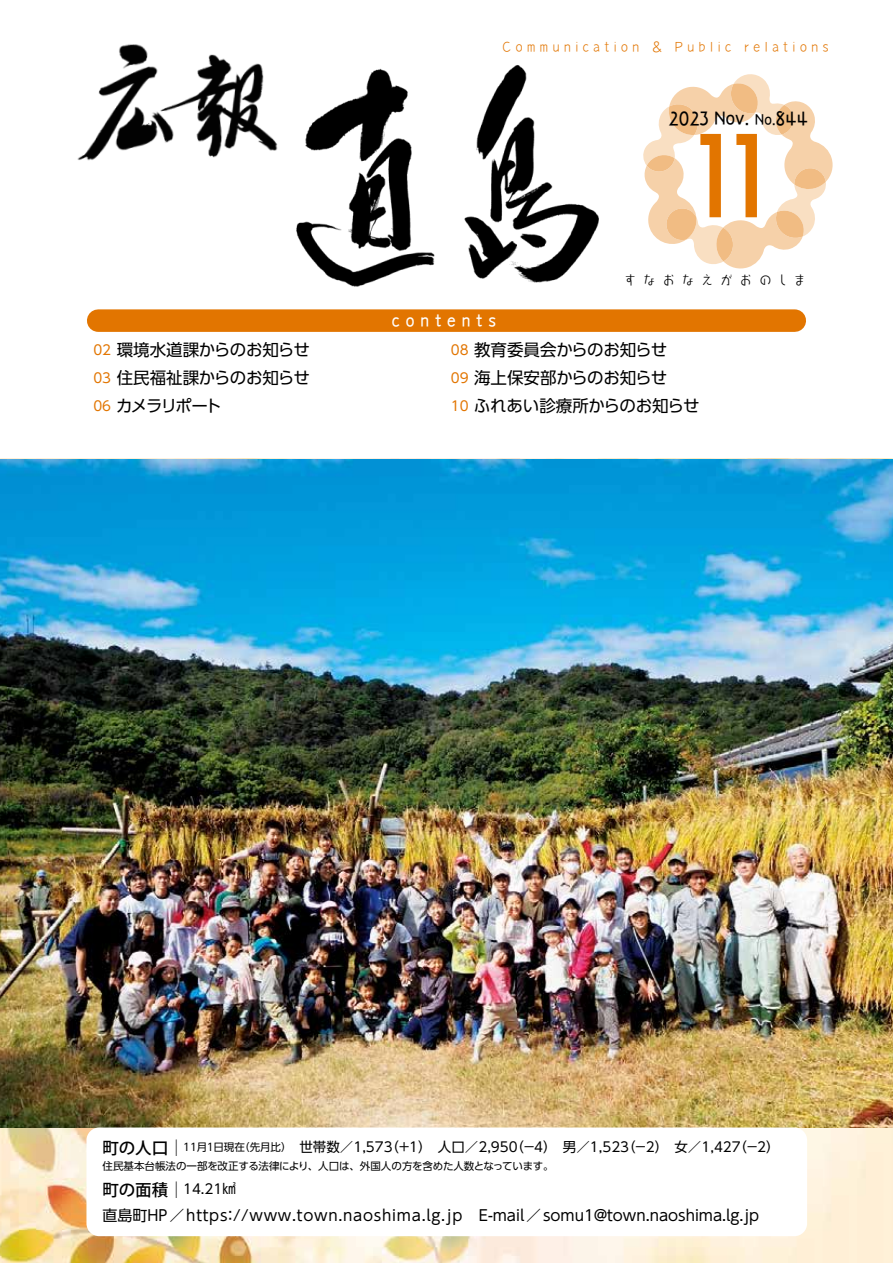
<style>
.page{position:relative;width:893px;height:1263px;background:#fff}
.page>*{position:absolute;margin:0;border:0;box-sizing:border-box;transform-origin:0 0}
.t1{font:93.75px "FGP Takaline L";color:#e27500;scale:1.25 1}
.t2{font:16.5px/27.6px "UD Shin Go Pro";letter-spacing:-.01em;color:#000;text-align:justify}
.t3{font:16.5px "FGP Takaline M";color:#000;scale:1.25 1}
.t4{font:500 16.5px "Koz Go Pro";letter-spacing:-.01em;color:#000}
.t5{font:15.6px "FGP Takaline M";letter-spacing:.3em;color:#fff;scale:1.25 1}
.t6{font:15px "UD Shin Go Pro";color:#000}
.t7{font:15px "UD Shin Go Pro";letter-spacing:.025em;color:#000}
.t8{font:13.5px "UD Shin Go Pro";color:#000}
.t9{font:13.5px/27.6px "UD Shin Go Pro";color:#e27500;text-align:justify}
.t10{font:13.35px "FGP Takaline M";color:#000;scale:1.25 1}
.t11{font:12.75px "FGP Takaline L";letter-spacing:.6em;color:#000}
.t12{font:12.45px "FGP Takaline L";letter-spacing:.295em;color:#e27500;scale:1.25 1}
.t13{font:10.5px "UD Shin Go Pro";letter-spacing:-.015em;color:#000}
.s1{font-size:13.35px}
.s2{font-family:"UD Shin Go Pro";font-weight:400}
.s3{font-size:13.5px}
</style>
<div class="page">
<img style="left:0;top:458px;width:893px;height:805px">
<img style="left:0;top:460px;width:893px;height:667px">
<div style="left:86px;top:1127px;width:721px;height:109px;background:#fff;border-radius:13px"></div>
<div style="left:98px;top:309px;width:697px;height:23px;background:#e27500"></div>
<svg style="left:643px;top:74px;width:190px;height:195px"></svg>
<img style="left:296px;top:65px;width:303px;height:222px">
<img style="left:77px;top:44px;width:201px;height:117px">
<p class="t12" style="left:502px;top:41px;width:111px">Communication</p>
<p class="t12" style="left:652px;top:41px;width:9px">&amp;</p>
<p class="t12" style="left:675px;top:41px;width:47px">Public</p>
<p class="t12" style="left:744px;top:41px;width:69px">relations</p>
<p class="t3" style="left:772px;top:110px;width:30px"><span class="s1">.</span>844</p>
<p class="t3" style="left:668px;top:110px;width:66px">2023 Nov.</p>
<h1 class="t1" style="left:692px;top:129px;width:64px">11</h1>
<p class="t10" style="left:755px;top:113px;width:15px">No</p>
<p class="t11" style="left:625px;top:273px;width:163px">すなおなえがおのし</p>
<p class="t11" style="left:794px;top:273px;width:12px">ま</p>
<p class="t5" style="left:392px;top:313px;width:85px">contents</p>
<p class="t9" style="left:451px;top:336px;width:19px">08<br>09<br>10</p>
<p class="t9" style="left:93px;top:336px;width:19px">02<br>03<br>06</p>
<p class="t2" style="left:474px;top:336px;width:227px;text-align:left">教育委員会からのお知らせ<br>海上保安部からのお知らせ<br>ふれあい診療所からのお知らせ</p>
<p class="t2" style="left:116px;top:336px;width:195px">環境水道課からのお知らせ住民福祉課からのお知らせカメラリポート</p>
<p class="t4" style="left:103px;top:1137px;width:84px">町の人口<span class="s2">│</span></p>
<p class="t13" style="left:103px;top:1157px;width:452px">住民基本台帳法の一部を改正する法律により、人口は、外国人の方を含めた人数となっています。</p>
<p class="t8" style="left:183px;top:1178px;width:54px">14.21㎢</p>
<p class="t8" style="left:385px;top:1136px;width:134px">（＋1）　人口／2,950</p>
<p class="t8" style="left:510px;top:1136px;width:120px">（－4）　男／1,523</p>
<p class="t8" style="left:622px;top:1136px;width:120px">（－2）　女／1,427</p>
<p class="t8" style="left:733px;top:1136px;width:48px">)－2(</p>
<p class="t8" style="left:299px;top:1136px;width:95px">世帯数／1,573</p>
<p class="t13" style="left:239px;top:1139px;width:62px">（先月比）<span class="s3">　</span></p>
<p class="t13" style="left:214px;top:1139px;width:33px">日現在</p>
<p class="t13" style="left:183px;top:1139px;width:26px">11月</p>
<p class="t13" style="left:205px;top:1139px;width:12px">１</p>
<p class="t4" style="left:103px;top:1179px;width:84px">町の面積<span class="s2">│</span></p>
<p class="t7" style="left:103px;top:1203px;width:126px">直島町HP／https</p>
<p class="t6" style="left:223px;top:1203px;width:538px">：//www.town.naoshima.lg.jp　E-mail／somu1＠town.naoshima l g. .jp</p>
</div>
